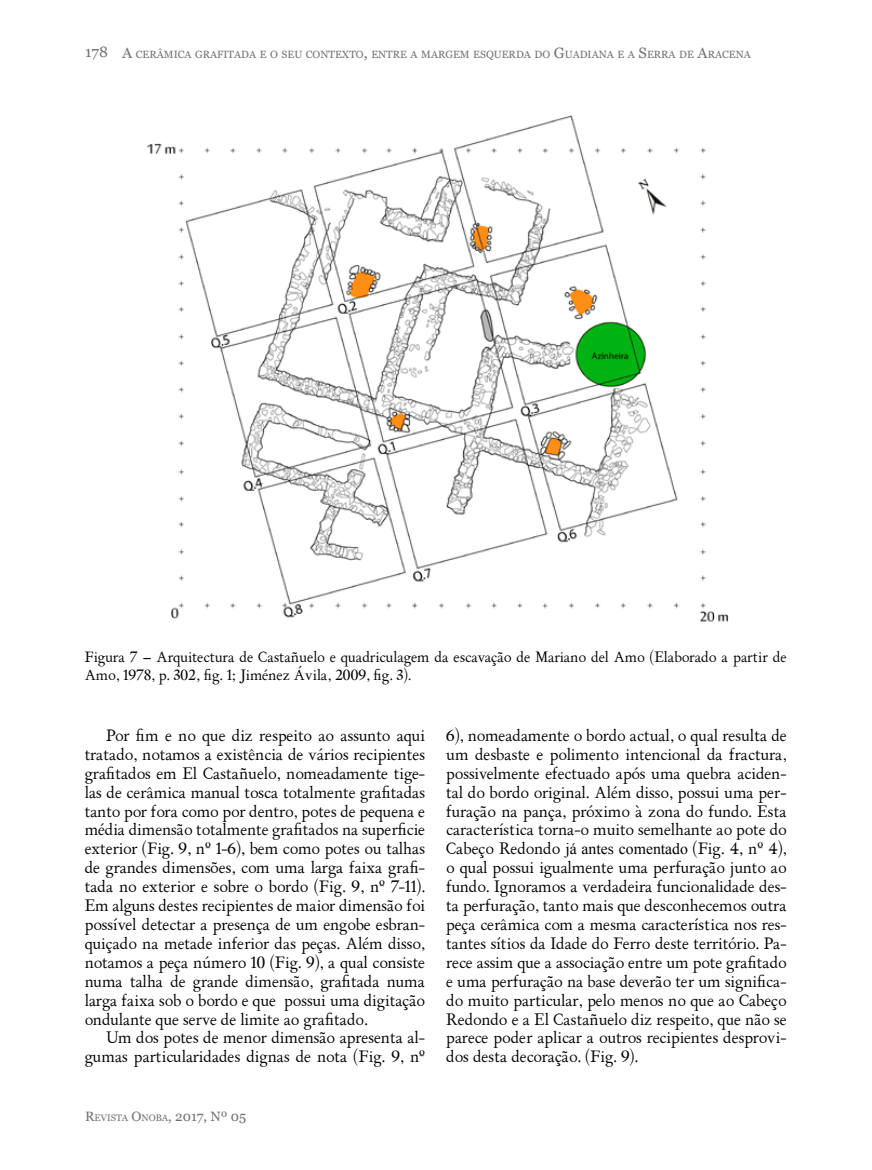
<style>
.page{position:relative;width:872px;height:1170px;background:#fff}
.page>*{position:absolute;margin:0;border:0;box-sizing:border-box;transform-origin:0 0}
.t1{font:15.75px/18.9px "ALPHABETUM Unicode";color:#000;text-align:justify}
.t2{font:14.25px/17.1px "ALPHABETUM Unicode";color:#000}
.t3{font:10.5px "Georgia";color:#707172}
.t4{font:9.45px "Georgia";color:#707172}
.s1{font-size:15px}
.s2{font-size:13.5px}
.s3{font-family:"Times New Roman"}
</style>
<div class="page">
<img style="left:147px;top:115px;width:582px;height:507px">
<p class="t3" style="left:85px;top:49px;width:667px"><span class="s1">178</span> <span class="s1">A</span> CERÂMICA GRAFITADA E O SEU CONTEXTO<span class="s1">,</span> ENTRE A MARGEM ESQUERDA DO <span class="s1">G</span>UADIANA E A <span class="s1">S</span>ERRA DE <span class="s1">A</span>RACENA</p>
<p class="t2" style="left:85px;top:649px;width:703px">Figura 7 – Arquitectura de Castañuelo e quadriculagem da escavação de Mariano del Amo (Elaborado a partir de<br>Amo, 1978, p. 302, fig. 1; Jiménez Ávila, 2009, fig. 3).</p>
<p class="t1" style="left:85px;top:726px;width:342px;text-indent:21px">Por fim e no que diz respeito ao assunto aqui tratado, notamos a existência de vários recipientes grafitados em El Castañuelo, nomeadamente tige&shy;las de cerâmica manual tosca totalmente grafitadas tanto por fora como por dentro, potes de pequena e média dimensão totalmente grafitados na superficie exterior (Fig. 9, nº 1-6), bem como potes ou talhas de grandes dimensões, com uma larga faixa grafi&shy;tada no exterior e sobre o bordo (Fig. 9, nº 7-11).<br>Em alguns destes recipientes de maior dimensão foi possível detectar a presença de um engobe esbran&shy;quiçado na metade inferior das peças. Além disso, notamos a peça número 10 (Fig. 9), a qual consiste numa talha de grande dimensão, grafitada numa larga faixa sob o bordo e que possui uma digitação ondulante que serve de limite ao grafitado.</p>
<p class="t1" style="left:85px;top:1028px;width:342px;text-align:right">Um dos potes de menor dimensão apresenta al&shy;gumas particularidades dignas de nota (Fig. 9, nº</p>
<p class="t4" style="left:85px;top:1111px;width:163px"><span class="s2">R</span>EVISTA <span class="s2">O</span>NOBA<span class="s2">, 2017, Nº 05</span></p>
<p class="t1" style="left:446px;top:726px;width:342px">6), nomeadamente o bordo actual, o qual resulta de um desbaste e polimento intencional da fractura, possivelmente efectuado após uma quebra aciden&shy;tal do bordo original. Além disso, possui uma per&shy;furação na pança, próximo à zona do fundo. Esta característica torna-o muito semelhante ao pote do Cabeço Redondo <span class="s3">já antes comentado</span> (Fig. 4, nº 4), o qual possui igualmente uma perfuração junto ao fundo. Ignoramos a verdadeira funcionalidade des&shy;ta perfuração, tanto mais que desconhecemos outra peça cerâmica com a mesma característica nos res&shy;tantes sítios da Idade do Ferro deste território. Pa&shy;rece assim que a associação entre um pote grafitado e uma perfuração na base deverão ter um significa&shy;do muito particular, pelo menos no que ao Cabeço Redondo e a El Castañuelo diz respeito, que não se parece poder aplicar a outros recipientes desprovi&shy;dos desta decoração. (Fig. 9).</p>
</div>
